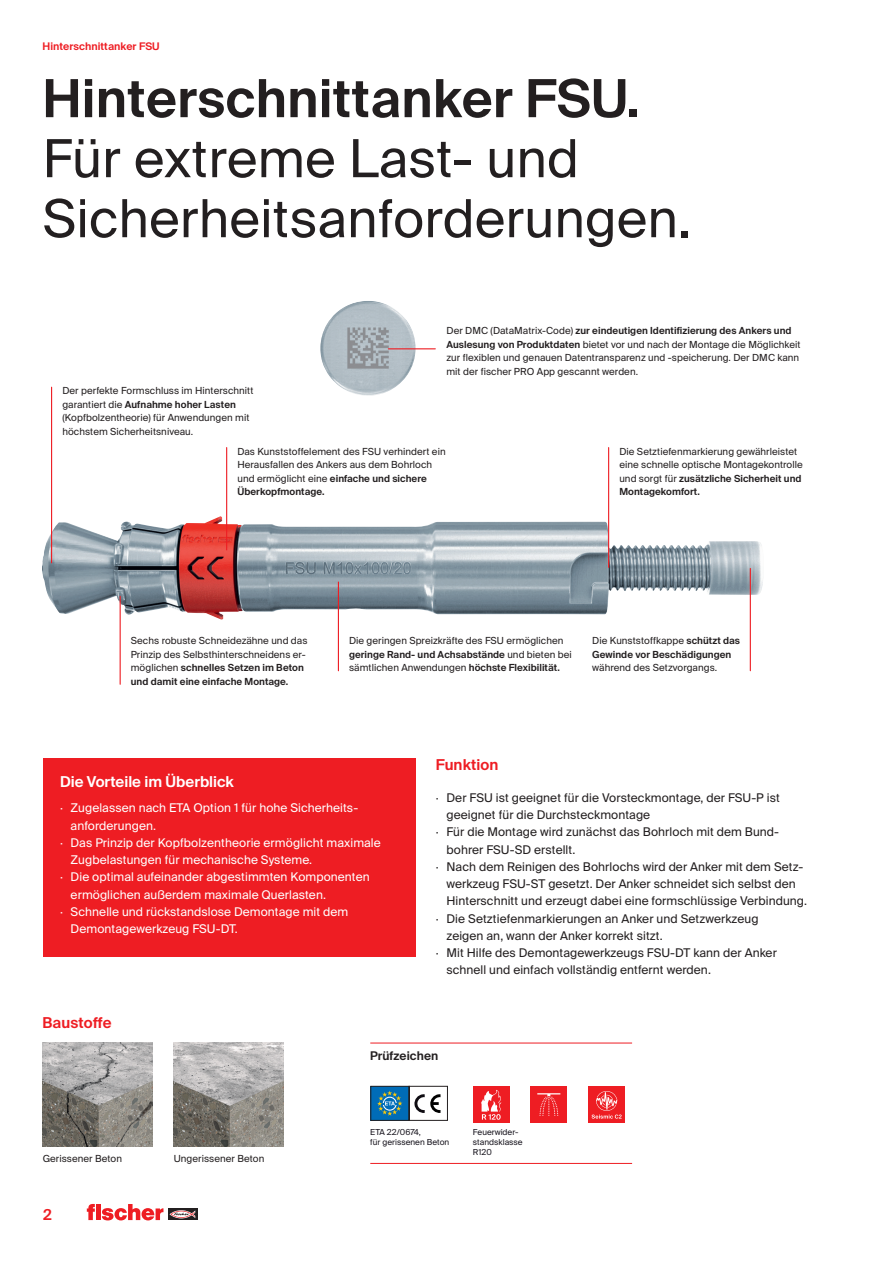
<style>
.page{position:relative;width:893px;height:1263px;background:#fff}
.page>*{position:absolute;margin:0;border:0;box-sizing:border-box;transform-origin:0 0}
.t1{font:52.5px/60px "fischerstrong";letter-spacing:.005em;color:#231f20}
.t2{font:600 52.5px "fischerstrong";letter-spacing:.005em;color:#231f20}
.t3{font:600 15px "fischerstrong";color:#fff}
.t4{font:600 15px "fischerstrong";letter-spacing:.005em;color:#ee1d23}
.t5{font:12px "fischerstrong";letter-spacing:.005em;color:#231f20}
.t6{font:12px "fischerstrong";letter-spacing:.005em;color:#fff}
.t7{font:600 12px "fischerstrong";letter-spacing:.005em;color:#231f20}
.t8{font:600 10.5px "fischerstrong";letter-spacing:.005em;color:#ee1d23}
.t9{font:9.75px/13.5px "fischerstrong";letter-spacing:.005em;color:#231f20}
.t10{font:600 9.75px/13.5px "fischerstrong";letter-spacing:.005em;color:#231f20}
.t11{font:8.25px/9.9px "fischerstrong";color:#1a1720}
.s1{font-weight:600}
.s2{font-weight:400}
</style>
<div class="page">
<svg style="left:168px;top:1208px;width:29px;height:12px"></svg>
<svg style="left:169px;top:1210px;width:26px;height:8px"></svg>
<svg style="left:87px;top:1204px;width:76px;height:16px"></svg>
<svg style="left:370px;top:1086px;width:78px;height:35px"></svg>
<hr style="left:370px;top:1043px;width:262px;height:1px;background:#ee1d23">
<hr style="left:370px;top:1163px;width:262px;height:1px;background:#ee1d23">
<div style="left:531px;top:1086px;width:36px;height:36px;background:#ee1d23"></div>
<svg style="left:537px;top:1093px;width:23px;height:23px"></svg>
<div style="left:473px;top:1086px;width:36px;height:36px;background:#ee1d23"></div>
<svg style="left:481px;top:1090px;width:21px;height:30px"></svg>
<div style="left:588px;top:1086px;width:37px;height:36px;background:#ee1d23"></div>
<svg style="left:592px;top:1091px;width:30px;height:27px"></svg>
<img style="left:43px;top:1043px;width:110px;height:103px">
<img style="left:174px;top:1043px;width:109px;height:103px">
<img style="left:42px;top:516px;width:721px;height:103px">
<img style="left:320px;top:301px;width:96px;height:95px">
<hr style="left:226px;top:448px;width:1px;height:102px;background:#ee1d23">
<hr style="left:120px;top:596px;width:1px;height:88px;background:#ee1d23">
<hr style="left:750px;top:568px;width:1px;height:103px;background:#ee1d23">
<hr style="left:608px;top:448px;width:1px;height:119px;background:#ee1d23">
<hr style="left:388px;top:348px;width:47px;height:1px;background:#ee1d23">
<hr style="left:51px;top:387px;width:1px;height:176px;background:#ee1d23">
<hr style="left:338px;top:582px;width:1px;height:89px;background:#ee1d23">
<div style="left:43px;top:758px;width:372px;height:198px;background:#ee1d23"></div>
<p class="t8" style="left:43px;top:41px;width:119px">Hinterschnittanker FSU</p>
<h1 class="t2" style="left:43px;top:68px;width:598px">Hinterschnittanker FSU.</h1>
<h1 class="t1" style="left:43px;top:129px;width:650px">Für extreme Last- und<br>Sicherheitsanforderungen.</h1>
<p class="t9" style="left:62px;top:384px;width:193px">Der perfekte Formschluss im Hinterschnitt garantiert die <span class="s1">Aufnahme hoher Lasten </span>(Kopfbolzentheorie) für Anwendungen mit höchstem Sicherheitsniveau.</p>
<p class="t9" style="left:446px;top:324px;width:356px">Der DMC (DataMatrix-Code) <span class="s1">zur eindeutigen Identifizierung des Ankers und Auslesung von Produktdaten</span> bietet vor und nach der Montage die Möglichkeit zur flexiblen und genauen Datentransparenz und -speicherung. Der DMC kann mit der fischer PRO App gescannt werden.</p>
<p class="t9" style="left:237px;top:444px;width:210px">Das Kunststoffelement des FSU verhindert ein Herausfallen des Ankers aus dem Bohrloch und ermöglicht eine <span class="s1">einfache und sichere Überkopfmontage.</span></p>
<p class="t9" style="left:619px;top:444px;width:185px">Die Setztiefenmarkierung gewährleistet eine schnelle optische Montagekontrolle und sorgt für <span class="s1">zusätzliche Sicherheit und Montagekomfort.</span></p>
<p class="t9" style="left:131px;top:634px;width:178px">Sechs robuste Schneidezähne und das Prinzip des Selbsthinterschneidens er&shy;möglichen <span class="s1">schnelles Setzen im Beton und damit eine einfache Montage.</span></p>
<p class="t9" style="left:349px;top:634px;width:224px">Die geringen Spreizkräfte des FSU ermöglichen <span class="s1">geringe Rand- und Achsabstände</span> und bieten bei sämtlichen Anwendungen <span class="s1">höchste Flexibilität.</span></p>
<p class="t10" style="left:592px;top:634px;width:149px"><span class="s2">Die Kunststoffkappe</span> schützt das<br>Gewinde vor Beschädigungen</p>
<p class="t9" style="left:592px;top:661px;width:126px">während des Setzvorgangs.</p>
<h2 class="t3" style="left:60px;top:773px;width:175px">Die Vorteile im Überblick</h2>
<p class="t6" style="left:60px;top:801px;width:300px">· Zugelassen nach ETA Option 1 für hohe Sicherheits-</p>
<p class="t6" style="left:71px;top:818px;width:87px">anforderungen.</p>
<p class="t6" style="left:60px;top:836px;width:322px">· Das Prinzip der Kopfbolzentheorie ermöglicht maximale</p>
<p class="t6" style="left:71px;top:853px;width:243px">Zugbelastungen für mechanische Systeme.</p>
<p class="t6" style="left:60px;top:870px;width:311px">· Die optimal aufeinander abgestimmten Komponenten</p>
<p class="t6" style="left:71px;top:887px;width:257px">ermöglichen außerdem maximale Querlasten.</p>
<p class="t6" style="left:60px;top:905px;width:290px">· Schnelle und rückstandslose Demontage mit dem</p>
<p class="t6" style="left:71px;top:922px;width:168px">Demontagewerkzeug FSU-DT.</p>
<h2 class="t4" style="left:43px;top:1014px;width:71px">Baustoffe</h2>
<h2 class="t4" style="left:436px;top:756px;width:64px">Funktion</h2>
<p class="t5" style="left:436px;top:791px;width:346px">· Der FSU ist geeignet für die Vorsteckmontage, der FSU-P ist</p>
<p class="t5" style="left:446px;top:808px;width:205px">geeignet für die Durchsteckmontage</p>
<p class="t5" style="left:436px;top:825px;width:345px">· Für die Montage wird zunächst das Bohrloch mit dem Bund-</p>
<p class="t5" style="left:446px;top:842px;width:130px">bohrer FSU-SD erstellt.</p>
<p class="t5" style="left:436px;top:860px;width:369px">· Nach dem Reinigen des Bohrlochs wird der Anker mit dem Setz-</p>
<p class="t5" style="left:446px;top:877px;width:351px">werkzeug FSU-ST gesetzt. Der Anker schneidet sich selbst den</p>
<p class="t5" style="left:446px;top:894px;width:362px">Hinterschnitt und erzeugt dabei eine formschlüssige Verbindung.</p>
<p class="t5" style="left:436px;top:911px;width:324px">· Die Setztiefenmarkierungen an Anker und Setzwerkzeug</p>
<p class="t5" style="left:446px;top:929px;width:218px">zeigen an, wann der Anker korrekt sitzt.</p>
<p class="t5" style="left:436px;top:946px;width:343px">· Mit Hilfe des Demontagewerkzeugs FSU-DT kann der Anker</p>
<p class="t5" style="left:446px;top:963px;width:266px">schnell und einfach vollständig entfernt werden.</p>
<p class="t9" style="left:43px;top:1152px;width:81px">Gerissener Beton</p>
<p class="t9" style="left:174px;top:1152px;width:92px">Ungerissener Beton</p>
<h2 class="t4" style="left:43px;top:1206px;width:10px">2</h2>
<p class="t7" style="left:370px;top:1049px;width:70px">Prüfzeichen</p>
<p class="t11" style="left:370px;top:1127px;width:81px">ETA 22/0674,<br>für gerissenen Beton</p>
<p class="t11" style="left:473px;top:1127px;width:51px">Feuerwider&shy;standsklasse<br>R120</p>
</div>
